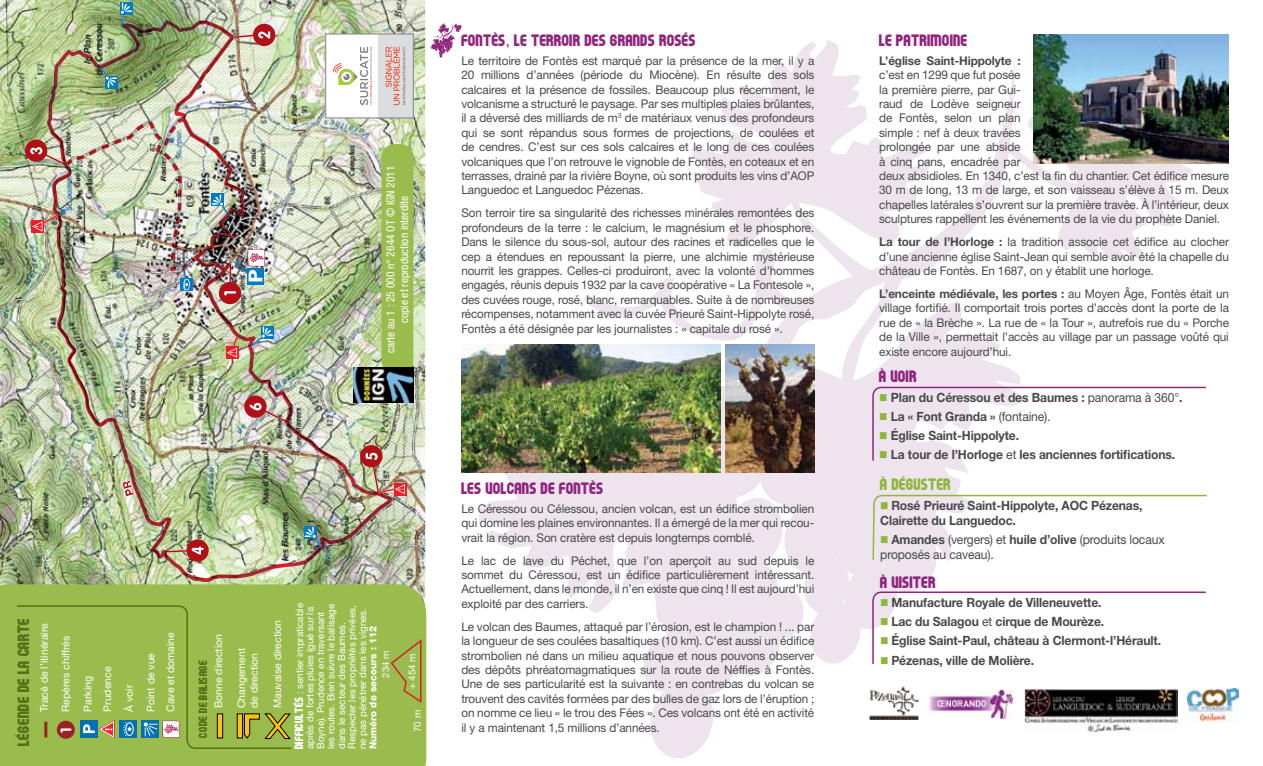
<style>
.page{position:relative;width:1263px;height:766px;background:#fff}
.page>*{position:absolute;margin:0;border:0;box-sizing:border-box;transform-origin:0 0}
.t1{font:16.5px "F.C. BARCELONA";color:#90257e}
.t2{font:16.5px "F.C. BARCELONA";color:#557118}
.t3{font:16.5px "F.C. BARCELONA";color:#8fb73e}
.t4{font:700 15px "VAG Rounded Std";color:#fff}
.t5{font:700 12.75px/15px "Helvetica Neue LT Std";letter-spacing:-.01em;color:#49494b;scale:.95 1}
.t6{font:12.75px/15px "Helvetica Neue LT Std";letter-spacing:-.01em;color:#49494b;scale:.95 1}
.t7{font:12px/14.4px "Helvetica Neue LT Std";letter-spacing:-.01em;color:#49494b;text-align:justify}
.t8{font:700 12px "Helvetica Neue LT Std";letter-spacing:-.01em;color:#49494b}
.t9{font:12px "F.C. BARCELONA";color:#557118}
.t10{font:condensed 11.25px/13.5px "Helvetica Neue LT Std";color:#fff;text-align:center}
.t11{font:10.5px/21.8px "Helvetica Neue LT Std";color:#fff}
.t12{font:9.75px/10.5px "Helvetica Neue LT Std";color:#fff}
.t13{font:800 9.75px "Helvetica Neue LT Std";color:#fff}
.s1{font-family:"F.C. BARCELONA";font-size:12px}
.s2{font-weight:700}
.s3{color:#8fb73e}
.s4{font-weight:400}
</style>
<div class="page">
<svg style="left:479px;top:472px;width:103px;height:126px;fill:#eee4ed"></svg>
<svg style="left:796px;top:40px;width:42px;height:17px"></svg>
<svg style="left:772px;top:57px;width:243px;height:17px"></svg>
<img style="left:0;top:0;width:425px;height:584px">
<div style="left:120px;top:2px;width:13px;height:13px;background:#007cc3"></div>
<svg style="left:32px;top:231px;width:12px;height:1px"></svg>
<div style="left:394px;top:483px;width:12px;height:12px;background:#ed1d24"></div>
<img style="left:96px;top:121px;width:78px;height:41px">
<img style="left:163px;top:118px;width:11px;height:28px">
<img style="left:47px;top:50px;width:49px;height:119px">
<img style="left:95px;top:417px;width:51px;height:102px">
<img style="left:95px;top:21px;width:100px;height:47px">
<img style="left:145px;top:506px;width:50px;height:74px">
<img style="left:174px;top:70px;width:59px;height:92px">
<img style="left:195px;top:530px;width:159px;height:51px">
<img style="left:321px;top:377px;width:23px;height:93px">
<img style="left:343px;top:463px;width:50px;height:68px">
<svg style="left:165px;top:539px;width:14px;height:22px"></svg>
<svg style="left:233px;top:24px;width:42px;height:22px"></svg>
<svg style="left:99px;top:65px;width:18px;height:23px"></svg>
<svg style="left:121px;top:3px;width:11px;height:23px"></svg>
<svg style="left:321px;top:526px;width:1px;height:21px"></svg>
<svg style="left:32px;top:214px;width:26px;height:17px"></svg>
<img style="left:360px;top:445px;width:45px;height:49px">
<img style="left:65px;top:162px;width:114px;height:98px">
<svg style="left:25px;top:139px;width:41px;height:26px"></svg>
<img style="left:179px;top:112px;width:142px;height:453px">
<svg style="left:582px;top:74px;width:625px;height:684px"></svg>
<img style="left:461px;top:344px;width:260px;height:128px">
<img style="left:725px;top:344px;width:89px;height:128px">
<img style="left:1033px;top:34px;width:196px;height:130px">
<img style="left:319px;top:25px;width:102px;height:102px">
<div style="left:381px;top:144px;width:32px;height:230px;background:#9abc4d;border-radius:14px"></div>
<img style="left:354px;top:367px;width:59px;height:35px">
<div style="left:0;top:584px;width:426px;height:181px;background:#9abc4d"></div>
<img style="left:865px;top:682px;width:56px;height:37px">
<img style="left:1188px;top:688px;width:51px;height:36px">
<img style="left:928px;top:690px;width:85px;height:28px">
<img style="left:1025px;top:688px;width:153px;height:44px">
<svg style="left:430px;top:23px;width:32px;height:35px"></svg>
<div style="left:16px;top:604px;width:277px;height:145px;background:#9abc4d"></div>
<svg style="left:244px;top:713px;width:47px;height:25px"></svg>
<div style="left:80px;top:720px;width:17px;height:18px;background:#0171b6"></div>
<svg style="left:83px;top:719px;width:32px;height:19px"></svg>
<div style="left:120px;top:720px;width:17px;height:18px;background:#0171b6"></div>
<svg style="left:123px;top:722px;width:11px;height:13px"></svg>
<svg style="left:142px;top:720px;width:17px;height:18px"></svg>
<svg style="left:144px;top:720px;width:36px;height:17px"></svg>
<hr style="left:44px;top:721px;width:3px;height:16px;background:#9c2125">
<div style="left:57px;top:720px;width:18px;height:18px;background:#9c2125;border-radius:50%"></div>
<svg style="left:389px;top:637px;width:34px;height:66px;background:#9fac49"></svg>
<p class="t10" style="left:384px;top:353px;width:189px;rotate:-90deg">carte au 1 : 25 000 n° 2644 OT © IGN 2011 copie et reproduction interdite</p>
<h1 class="t1" style="left:461px;top:32px;width:236px">FONTÈS, LE TERROIR DES GRANDS ROSÉS</h1>
<p class="t7" style="left:461px;top:53px;width:354px">Le territoire de Fontès est marqué par la présence de la mer, il y a 20 millions d’années (période du Miocène). En résulte des sols calcaires et la présence de fossiles. Beaucoup plus récemment, le volcanisme a structuré le paysage. Par ses multiples plaies brûlantes, il a déversé des milliards de m<sup>3</sup> de matériaux venus des profondeurs qui se sont répandus sous formes de projections, de coulées et de cendres. C’est sur ces sols calcaires et le long de ces coulées volcaniques que l’on retrouve le vignoble de Fontès, en coteaux et en terrasses, drainé par la rivière Boyne, où sont produits les vins d’AOP Languedoc et Languedoc Pézenas.</p>
<p class="t7" style="left:461px;top:206px;width:354px">Son terroir tire sa singularité des richesses minérales remontées des profondeurs de la terre : le calcium, le magnésium et le phosphore.<br>Dans le silence du sous-sol, autour des racines et radicelles que le cep a étendues en repoussant la pierre, une alchimie mystérieuse nourrit les grappes. Celles-ci produiront, avec la volonté d’hommes engagés, réunis depuis 1932 par la cave coopérative « La Fontesole », des cuvées rouge, rosé, blanc, remarquables. Suite à de nombreuses récompenses, notamment avec la cuvée Prieuré Saint-Hippolyte rosé, Fontès a été désignée par les journalistes : « capitale du rosé ».</p>
<h1 class="t2" style="left:15px;top:745px;width:129px;rotate:-90deg">LÉGENDE DE LA CARTE</h1>
<p class="t11" style="left:33px;top:711px;width:90px;rotate:-90deg">Tracé de l’itinéraire<br>Repères chiffrés<br>Parking</p>
<p class="t4" style="left:58px;top:732px;width:7px;rotate:-90deg">1</p>
<p class="t11" style="left:96px;top:711px;width:60px;rotate:-90deg">Prudence<br>À voir<br>Point de vue</p>
<p class="t11" style="left:159px;top:711px;width:81px;rotate:-90deg">Cave et domaine</p>
<p class="t11" style="left:207px;top:708px;width:76px;rotate:-90deg">Bonne direction</p>
<p class="t9" style="left:197px;top:737px;width:79px;rotate:-90deg">CODE DE BALISAGE</p>
<p class="t11" style="left:235px;top:708px;width:62px;line-height:12.6px;rotate:-90deg">Changement de direction</p>
<p class="t11" style="left:266px;top:708px;width:90px;rotate:-90deg">Mauvaise direction</p>
<p class="t12" style="left:294px;top:748px;width:147px;rotate:-90deg"><span class="s1">DIFFICULTÉS</span> : sentier impraticable après de fortes pluies (gué sur la Boyne). Prudence en traversant les routes. Bien suivre le balisage dans le secteur des Baumes.<br>Respecter les propriétés privées, ne pas pénétrer dans les vignes.</p>
<p class="t13" style="left:367px;top:748px;width:125px;rotate:-90deg">Numéro de secours : 112</p>
<p class="t12" style="left:380px;top:677px;width:29px;rotate:-90deg">234 m</p>
<p class="t12" style="left:407px;top:689px;width:37px;rotate:-90deg">+ 454 m</p>
<p class="t12" style="left:412px;top:731px;width:23px;rotate:-90deg">70 m</p>
<h1 class="t1" style="left:461px;top:480px;width:144px">LES VOLCANS DE FONTÈS</h1>
<p class="t7" style="left:461px;top:501px;width:354px">Le Céressou ou Célessou, ancien volcan, est un édifice strombolien qui domine les plaines environnantes. Il a émergé de la mer qui recou&shy;vrait la région. Son cratère est depuis longtemps comblé.</p>
<p class="t7" style="left:461px;top:552px;width:354px">Le lac de lave du Péchet, que l’on aperçoit au sud depuis le sommet du Céressou, est un édifice particulièrement intéressant.<br>Actuellement, dans le monde, il n’en existe que cinq ! Il est aujourd’hui exploité par des carriers.</p>
<p class="t7" style="left:461px;top:619px;width:354px">Le volcan des Baumes, attaqué par l’érosion, est le champion ! ... par la longueur de ses coulées basaltiques (10 km). C’est aussi un édifice strombolien né dans un milieu aquatique et nous pouvons observer des dépôts phréatomagmatiques sur la route de Néffies à Fontès.<br>Une de ses particularité est la suivante : en contrebas du volcan se trouvent des cavités formées par des bulles de gaz lors de l’éruption ; on nomme ce lieu « le trou des Fées ». Ces volcans ont été en activité il y a maintenant 1,5 millions d’années.</p>
<h1 class="t1" style="left:879px;top:32px;width:90px">LE PATRIMOINE</h1>
<p class="t8" style="left:879px;top:53px;width:143px">L’église Saint-Hippolyte :</p>
<p class="t7" style="left:879px;top:67px;width:351px;text-align:left">c’est en 1299 que fut posée<br>la première pierre, par Gui-<br>raud de Lodève seigneur<br>de Fontès, selon un plan<br>simple : nef à deux travées<br>prolongée par une abside<br>à cinq pans, encadrée par<br>deux absidioles. En 1340, c’est la fin du chantier. Cet édifice mesure 30 m de long, 13 m de large, et son vaisseau s’élève à 15 m. Deux chapelles latérales s’ouvrent sur la première travée. À l’intérieur, deux sculptures rappellent les événements de la vie du prophète Daniel.</p>
<p class="t7" style="left:879px;top:234px;width:351px"><span class="s2">La tour de l’Horloge :</span> la tradition associe cet édifice au clocher d’une ancienne église Saint-Jean qui semble avoir été la chapelle du château de Fontès. En 1687, on y établit une horloge.</p>
<p class="t7" style="left:879px;top:286px;width:351px"><span class="s2">L’enceinte médiévale, les portes :</span> au Moyen Âge, Fontès était un village fortifié. Il comportait trois portes d’accès dont la porte de la rue de « la Brèche ». La rue de « la Tour », autrefois rue du « Porche de la Ville », permettait l’accès au village par un passage voûté qui existe encore aujourd’hui.</p>
<h1 class="t1" style="left:879px;top:368px;width:39px">À VOIR</h1>
<p class="t5" style="left:879px;top:389px;width:321px"><span class="s3">■</span> Plan du Céressou et des Baumes : <span class="s4">panorama à 360°</span>.</p>
<p class="t5" style="left:879px;top:408px;width:182px"><span class="s3">■</span> La « Font Granda » <span class="s4">(fontaine).</span></p>
<p class="t5" style="left:879px;top:427px;width:149px"><span class="s3">■</span> Église Saint-Hippolyte.</p>
<p class="t5" style="left:879px;top:447px;width:313px"><span class="s3">■</span> La tour de l’Horloge <span class="s4">et</span> les anciennes fortifications.</p>
<h1 class="t3" style="left:880px;top:476px;width:72px">À DÉGUSTER</h1>
<p class="t5" style="left:880px;top:497px;width:278px"><span class="s3">■</span> Rosé Prieuré Saint-Hippolyte, AOC Pézenas,<br>Clairette du Languedoc.</p>
<p class="t6" style="left:880px;top:531px;width:301px"><span class="s3">■</span> <span class="s2">Amandes</span> (vergers) et <span class="s2">huile d’olive</span> (produits locaux proposés au caveau).</p>
<h1 class="t1" style="left:880px;top:573px;width:57px">À VISITER</h1>
<p class="t5" style="left:880px;top:594px;width:234px"><span class="s3">■</span> Manufacture Royale de Villeneuvette.</p>
<p class="t5" style="left:880px;top:613px;width:237px"><span class="s3">■</span> Lac du Salagou <span class="s4">et</span> cirque de Mourèze.</p>
<p class="t5" style="left:880px;top:633px;width:297px"><span class="s3">■</span> Église Saint-Paul, château à Clermont-l’Hérault.</p>
<p class="t5" style="left:880px;top:652px;width:163px"><span class="s3">■</span> Pézenas, ville de Molière.</p>
</div>
